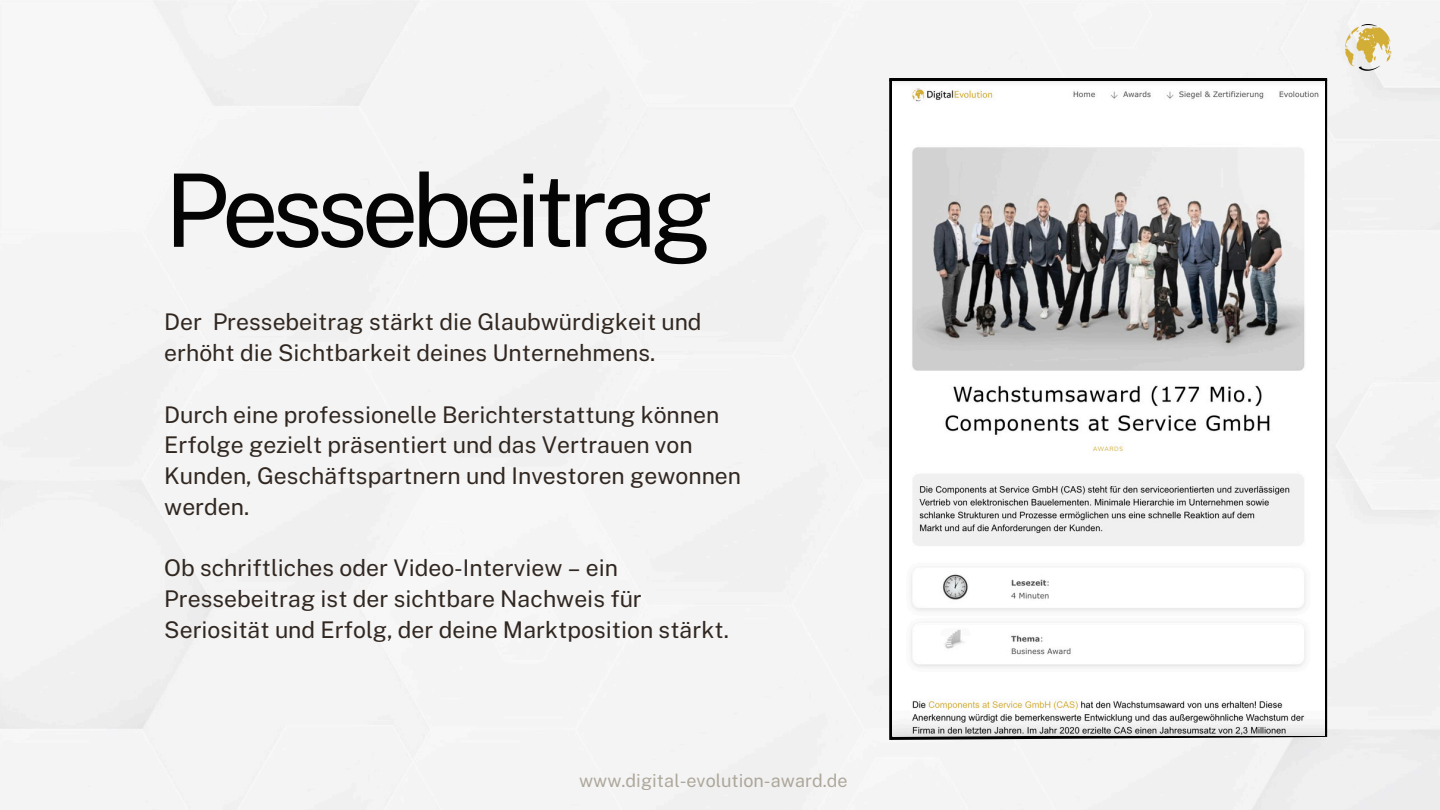
<style>
.page{position:relative;width:1440px;height:810px;background:#f4f4f4}
.page>*{position:absolute;margin:0;border:0;box-sizing:border-box;transform-origin:0 0}
.t1{font:101.4px "Public Sans";letter-spacing:-.07em;color:#040404}
.t2{font:23px/30.8px "Public Sans";color:#312721}
.t3{font:18px "Public Sans";color:#766b55}
</style>
<div class="page">
<hr style="left:889px;top:80px;width:3px;height:660px;background:#000">
<hr style="left:1324px;top:80px;width:3px;height:654px;background:#000">
<hr style="left:889px;top:78px;width:438px;height:3px;background:#000">
<svg style="left:888px;top:732px;width:442px;height:9px"></svg>
<img style="left:892px;top:81px;width:432px;height:655px">
<img style="left:1345px;top:25px;width:50px;height:45px">
<p class="t1" style="left:164px;top:151px;width:551px">Pessebeitrag</p>
<h1 class="t2" style="left:164px;top:307px;width:539px">Der Pressebeitrag stärkt die Glaubwürdigkeit und erhöht die Sichtbarkeit deines Unternehmens.</h1>
<h2 class="t2" style="left:164px;top:399px;width:578px">Durch eine professionelle Berichterstattung können Erfolge gezielt präsentiert und das Vertrauen von Kunden, Geschäftspartnern und Investoren gewonnen werden.</h2>
<h2 class="t2" style="left:164px;top:553px;width:566px">Ob schriftliches oder Video-Interview – ein<br>Pressebeitrag ist der sichtbare Nachweis für<br>Seriosität und Erfolg, der deine Marktposition stärkt.</h2>
<p class="t3" style="left:579px;top:770px;width:270px">www.digital-evolution-award.de</p>
</div>
